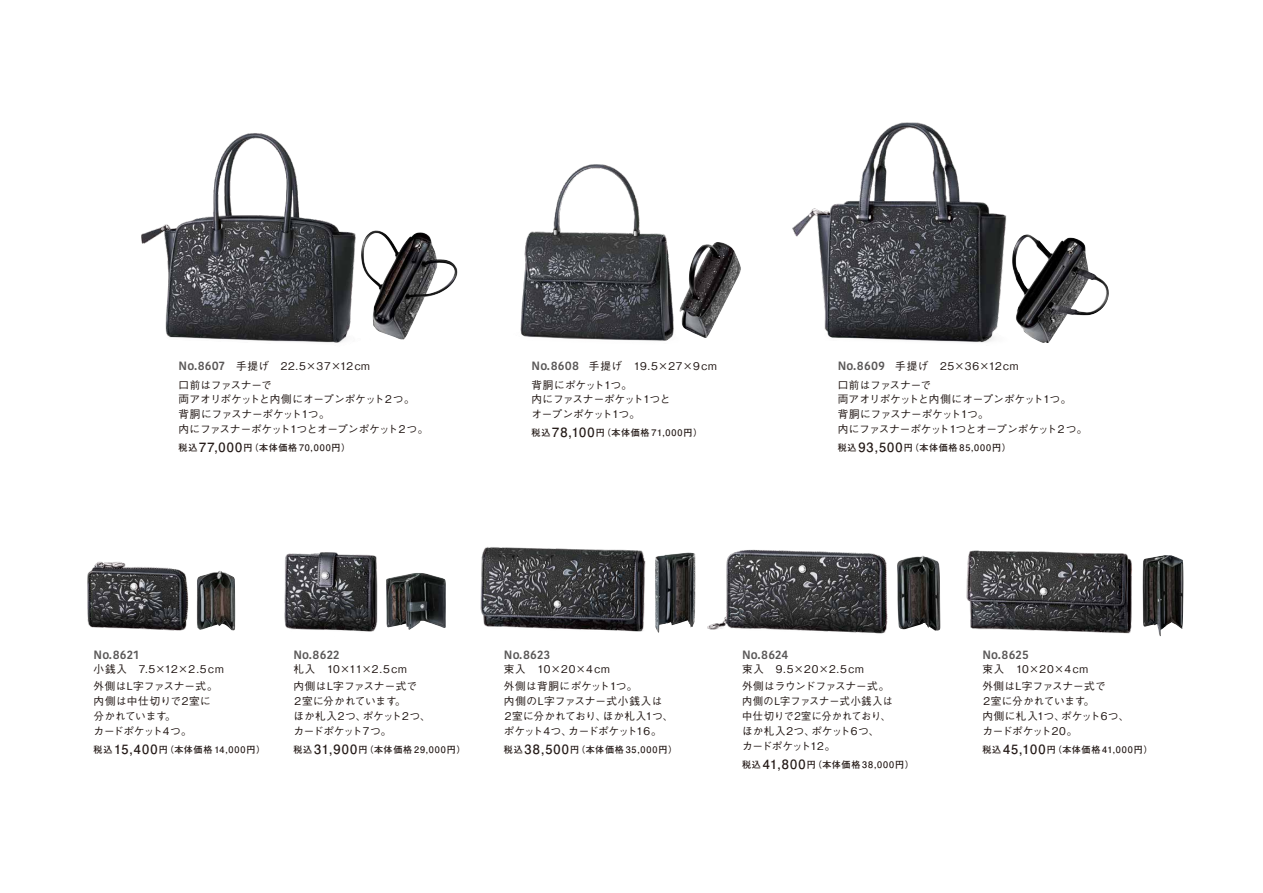
<style>
.page{position:relative;width:1263px;height:893px;background:#fff}
.page>*{position:absolute;margin:0;border:0;box-sizing:border-box;transform-origin:0 0}
.t1{font:600 12px "Kohinoor Bangla";letter-spacing:.015em;color:#595757}
.t2{font:500 10.65px/14.9px "Gothic BBB Pro";letter-spacing:-.005em;color:#221815}
.t3{font:500 10.65px/14.9px "Gothic BBB Pro";letter-spacing:-.025em;color:#221815}
.t4{font:500 10.65px/14.9px "Gothic BBB Pro";letter-spacing:-.03em;color:#221815}
.t5{font:500 10.65px/19px "Gothic BBB Pro";letter-spacing:.015em;color:#221815}
.t6{font:500 10.65px/19px "Gothic BBB Pro";letter-spacing:.035em;color:#221815}
.t7{font:500 10.65px/17px "Gothic BBB Pro";letter-spacing:.03em;color:#221815}
.t8{font:500 10.65px/14.9px "Gothic BBB Pro";letter-spacing:-.005em;color:#221815;scale:.95 1}
.t9{font:500 10.65px/14.9px "Gothic BBB Pro";letter-spacing:-.035em;color:#221815}
.t10{font:500 10.65px/17px "Gothic BBB Pro";letter-spacing:.04em;color:#221815}
.t11{font:700 9px "Futo Go B101 Pro";letter-spacing:.09em;color:#221815}
.s1{font-family:"Kohinoor Bangla";font-weight:600;font-size:12px;color:#595757}
.s2{font-size:12.75px}
</style>
<div class="page">
<img style="left:87px;top:561px;width:110px;height:70px">
<img style="left:219px;top:552px;width:159px;height:80px">
<img style="left:966px;top:550px;width:218px;height:87px">
<img style="left:725px;top:549px;width:216px;height:85px">
<img style="left:480px;top:547px;width:245px;height:85px">
<img style="left:197px;top:571px;width:38px;height:60px">
<img style="left:386px;top:573px;width:60px;height:57px">
<img style="left:655px;top:552px;width:40px;height:81px">
<img style="left:897px;top:555px;width:43px;height:76px">
<img style="left:1142px;top:555px;width:41px;height:81px">
<img style="left:588px;top:164px;width:86px;height:177px">
<img style="left:792px;top:122px;width:215px;height:221px">
<img style="left:141px;top:133px;width:447px;height:210px">
<img style="left:361px;top:230px;width:97px;height:110px">
<img style="left:679px;top:242px;width:62px;height:96px">
<img style="left:1012px;top:234px;width:97px;height:109px">
<p class="t5" style="left:179px;top:355px;width:193px"><span class="s1">No.8607</span> 手提げ　22.5×37×12cm口前はファスナーで</p>
<p class="t3" style="left:179px;top:391px;width:251px">両アオリポケットと内側にオープンポケット2つ。<br>背胴にファスナーポケット１つ。<br>内にファスナーポケット１つとオープンポケット2つ。</p>
<p class="t11" style="left:179px;top:440px;width:173px">税込 <span class="s2">77,000</span>円（本体価格 70,000円）</p>
<p class="t6" style="left:531px;top:355px;width:187px"><span class="s1">No.8608</span> 手提げ　19.5×27×9cm背胴にポケット１つ。</p>
<p class="t9" style="left:531px;top:391px;width:140px">内にファスナーポケット１つとオープンポケット１つ。</p>
<p class="t11" style="left:531px;top:425px;width:172px">税込 <span class="s2">78,100</span>円（本体価格 71,000円）</p>
<p class="t5" style="left:838px;top:355px;width:182px"><span class="s1">No.8609</span> 手提げ　25×36×12cm口前はファスナーで</p>
<p class="t4" style="left:838px;top:391px;width:251px">両アオリポケットと内側にオープンポケット１つ。<br>背胴にファスナーポケット１つ。<br>内にファスナーポケット１つとオープンポケット2つ。</p>
<p class="t11" style="left:838px;top:440px;width:175px">税込 <span class="s2">93,500</span>円（本体価格85,000円）</p>
<p class="t1" style="left:94px;top:645px;width:47px">No.8621</p>
<p class="t7" style="left:94px;top:660px;width:132px">小銭入　7.5×12×2.5cm外側はL字ファスナー式。</p>
<p class="t2" style="left:94px;top:693px;width:119px">内側は中仕切りで2室に分かれています。<br>カードポケット4つ。</p>
<p class="t11" style="left:94px;top:742px;width:173px">税込 <span class="s2">15,400</span>円（本体価格 14,000円）</p>
<p class="t1" style="left:293px;top:645px;width:48px">No.8622</p>
<p class="t7" style="left:293px;top:660px;width:125px">札入　10×11×2.5cm内側はL字ファスナー式で</p>
<p class="t2" style="left:293px;top:693px;width:139px">2室に分かれています。<br>ほか札入2つ、ポケット2つ、カードポケット7つ。</p>
<p class="t11" style="left:293px;top:742px;width:174px">税込 <span class="s2">31,900</span>円（本体価格29,000円）</p>
<p class="t1" style="left:504px;top:645px;width:48px">No.8623</p>
<p class="t10" style="left:504px;top:660px;width:135px">束入　10×20×4cm<br>外側は背胴にポケット１つ。</p>
<p class="t2" style="left:504px;top:693px;width:171px">内側のL字ファスナー式小銭入は<br>2室に分かれており、ほか札入1つ、ポケット4つ、カードポケット16。</p>
<p class="t11" style="left:504px;top:742px;width:175px">税込 <span class="s2">38,500</span>円（本体価格35,000円）</p>
<p class="t1" style="left:742px;top:645px;width:48px">No.8624</p>
<p class="t2" style="left:742px;top:660px;width:149px;line-height:17px">束入　9.5×20×2.5cm<br>外側はラウンドファスナー式。</p>
<p class="t8" style="left:742px;top:693px;width:160px">内側のL字ファスナー式小銭入は中仕切りで2室に分かれており、ほか札入2つ、ポケット6つ、<br>カードポケット12。</p>
<p class="t11" style="left:742px;top:757px;width:173px">税込 <span class="s2">41,800</span>円（本体価格38,000円）</p>
<p class="t1" style="left:982px;top:645px;width:48px">No.8625</p>
<p class="t6" style="left:982px;top:660px;width:125px;line-height:17px">束入　10×20×4cm<br>外側はL字ファスナー式で</p>
<p class="t2" style="left:982px;top:693px;width:149px">2室に分かれています。<br>内側に札入1つ、ポケット6つ、カードポケット20。</p>
<p class="t11" style="left:982px;top:742px;width:172px">税込 <span class="s2">45,100</span>円（本体価格 41,000円）</p>
</div>
